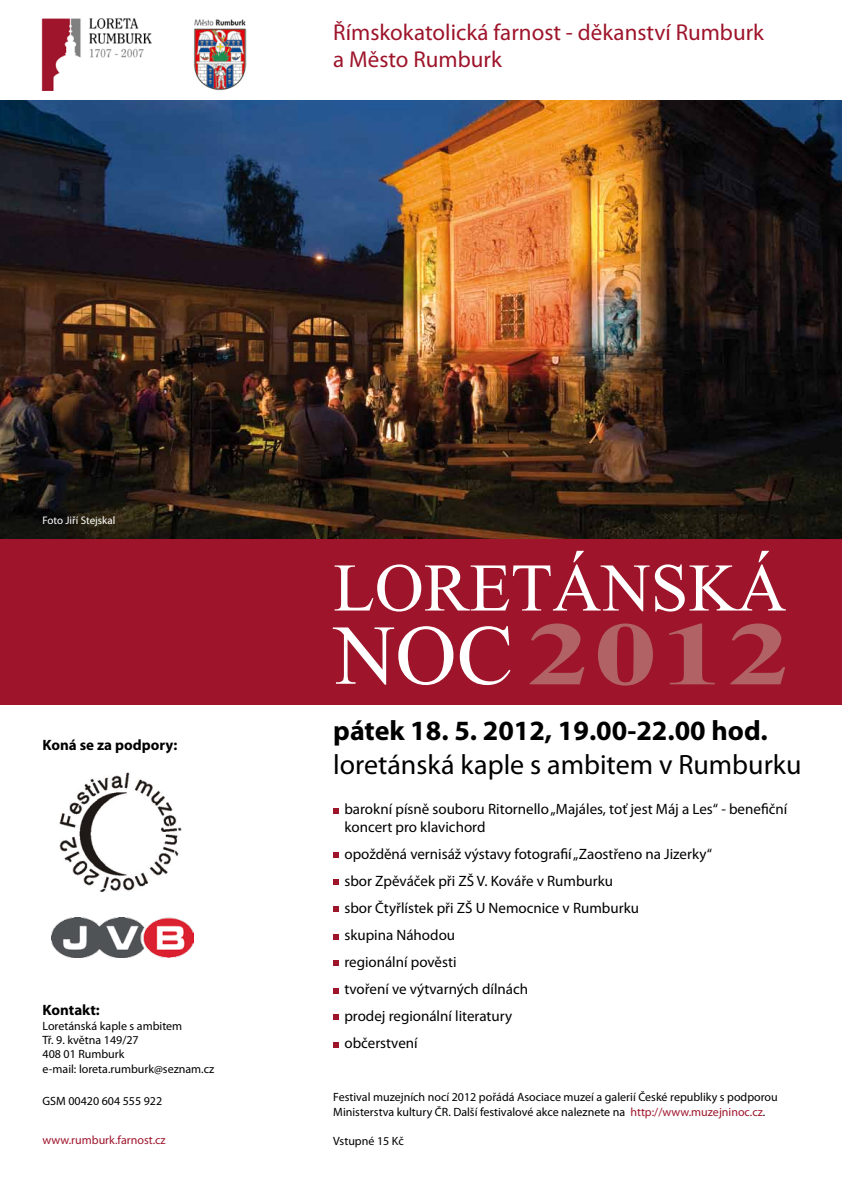
<style>
.page{position:relative;width:842px;height:1191px;background:#fff}
.page>*{position:absolute;margin:0;border:0;box-sizing:border-box;transform-origin:0 0}
.t1{font:700 90px "Times New Roman";color:#b16265;scale:1.43 1}
.t2{font:68px "Times New Roman";color:#fff}
.t3{font:28px "Myriad Pro";color:#000}
.t4{font:700 28px "Myriad Pro";color:#000}
.t5{font:23px/27px "Myriad Pro";color:#9e152b}
.t6{font:15px/27px "Myriad Pro";color:#000}
.t7{font:700 15px "Myriad Pro";color:#000}
.t8{font:12px/14.4px "Myriad Pro";color:#000}
.t9{font:12px "Myriad Pro";color:#9e152b}
.t10{font:11px "Myriad Pro";color:#fff}
.s1{font-weight:400;font-size:85px;color:#fff}
.s2{color:#9e152b}
</style>
<div class="page">
<img style="left:0;top:100px;width:842px;height:439px">
<div style="left:0;top:539px;width:842px;height:165px;background:#9e152b"></div>
<svg style="left:333px;top:808px;width:6px;height:5px"></svg>
<svg style="left:333px;top:852px;width:6px;height:6px"></svg>
<svg style="left:333px;top:879px;width:6px;height:6px"></svg>
<svg style="left:333px;top:906px;width:6px;height:6px"></svg>
<svg style="left:333px;top:934px;width:6px;height:5px"></svg>
<svg style="left:333px;top:960px;width:6px;height:6px"></svg>
<svg style="left:333px;top:988px;width:6px;height:5px"></svg>
<svg style="left:333px;top:1014px;width:6px;height:5px"></svg>
<svg style="left:333px;top:1042px;width:6px;height:5px"></svg>
<img style="left:41px;top:19px;width:111px;height:71px">
<img style="left:194px;top:19px;width:52px;height:71px">
<img style="left:51px;top:918px;width:142px;height:39px">
<img style="left:59px;top:772px;width:123px;height:120px">
<h3 class="t5" style="left:333px;top:18px;width:432px">Římskokatolická farnost - děkanství Rumburk a Město Rumburk</h3>
<p class="t10" style="left:43px;top:513px;width:74px">Foto Jiří Stejskal</p>
<p class="t7" style="left:42px;top:735px;width:136px">Koná se za podpory:</p>
<p class="t7" style="left:43px;top:1000px;width:59px">Kontakt:</p>
<p class="t8" style="left:43px;top:1018px;width:173px">Loretánská kaple s ambitem<br>Tř. 9. května 149/27<br>408 01 Rumburk<br>e-mail: loreta.rumburk@seznam.cz</p>
<p class="t8" style="left:43px;top:1093px;width:121px">GSM 00420 604 555 922</p>
<p class="t9" style="left:43px;top:1132px;width:125px">www.rumburk.farnost.cz</p>
<h2 class="t2" style="left:333px;top:542px;width:455px">LORETÁNSKÁ</h2>
<h1 class="t1" style="left:334px;top:592px;width:321px"><span class="s1">NOC</span>2012</h1>
<h3 class="t4" style="left:333px;top:712px;width:436px">pátek 18. 5. 2012, 19.00-22.00 hod.</h3>
<h3 class="t3" style="left:333px;top:747px;width:470px">loretánská kaple s ambitem v Rumburku</h3>
<p class="t6" style="left:344px;top:799px;width:444px;line-height:18px">barokní písně souboru Ritornello „Majáles, toť jest Máj a Les“ - benefiční koncert pro klavichord</p>
<p class="t6" style="left:344px;top:840px;width:369px">opožděná vernisáž výstavy fotografií „Zaostřeno na Jizerky“ sbor Zpěváček při ZŠ V. Kováře v Rumburku<br>sbor Čtyřlístek při ZŠ U Nemocnice v Rumburku<br>skupina Náhodou<br>regionální pověsti<br>tvoření ve výtvarných dílnách<br>prodej regionální literatury<br>občerstvení</p>
<p class="t8" style="left:333px;top:1090px;width:446px">Festival muzejních nocí 2012 pořádá Asociace muzeí a galerií České republiky s podporou<br>Ministerstva kultury ČR. Další festivalové akce naleznete na <span class="s2">http://www.muzejninoc.cz</span>.</p>
<p class="t8" style="left:333px;top:1133px;width:72px">Vstupné 15 Kč</p>
</div>
